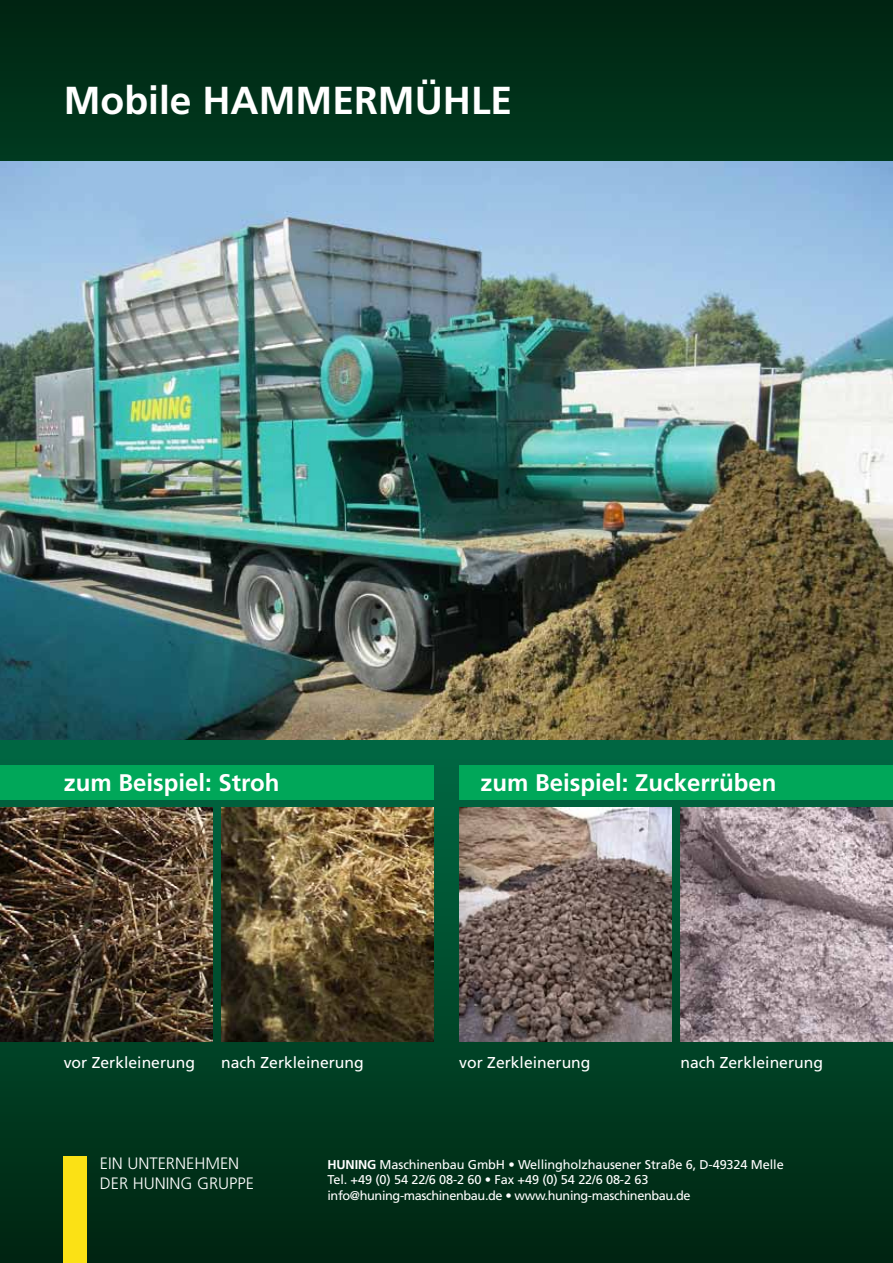
<style>
.page{position:relative;width:893px;height:1263px;background:#fff}
.page>*{position:absolute;margin:0;border:0;box-sizing:border-box;transform-origin:0 0}
.t1{font:700 39px "Frutiger";color:#fff}
.t2{font:700 24px "Frutiger";color:#fff}
.t3{font:300 16.5px/19.8px "Frutiger";color:#fff}
.t4{font:15.75px "Frutiger";color:#fff}
.t5{font:12.75px/15.3px "Frutiger";letter-spacing:-.01em;color:#fff}
.s1{font-weight:700}
</style>
<div class="page">
<div style="left:0;top:497px;width:893px;height:268px;background:#006642"></div>
<div style="left:0;top:0;width:893px;height:506px;background:#002f18"></div>
<div style="left:0;top:757px;width:893px;height:506px;background:linear-gradient(to bottom,#026a44,#002410)"></div>
<div style="left:64px;top:1157px;width:23px;height:106px;background:#fbe115"></div>
<img style="left:0;top:162px;width:893px;height:578px">
<div style="left:0;top:765px;width:434px;height:34px;background:#00a759"></div>
<div style="left:459px;top:765px;width:434px;height:34px;background:#00a759"></div>
<img style="left:0;top:808px;width:213px;height:234px">
<img style="left:459px;top:808px;width:213px;height:234px">
<img style="left:221px;top:808px;width:213px;height:234px">
<img style="left:680px;top:808px;width:213px;height:234px">
<h1 class="t1" style="left:64px;top:78px;width:450px">Mobile HAMMERMÜHLE</h1>
<h2 class="t2" style="left:64px;top:769px;width:217px">zum Beispiel: Stroh</h2>
<h2 class="t2" style="left:480px;top:769px;width:298px">zum Beispiel: Zuckerrüben</h2>
<p class="t4" style="left:64px;top:1053px;width:133px">vor Zerkleinerung</p>
<p class="t4" style="left:221px;top:1053px;width:144px">nach Zerkleinerung</p>
<p class="t4" style="left:459px;top:1053px;width:133px">vor Zerkleinerung</p>
<p class="t4" style="left:680px;top:1053px;width:144px">nach Zerkleinerung</p>
<p class="t3" style="left:100px;top:1154px;width:153px">EIN UNTERNEHMEN<br>DER HUNING GRUPPE</p>
<p class="t5" style="left:327px;top:1157px;width:458px"><span class="s1">HUNING</span> Maschinenbau GmbH • Wellingholzhausener Straße 6, D-49324 Melle<br>Tel. +49 (0) 54 22/6 08-2 60 • Fax +49 (0) 54 22/6 08-2 63 info@huning-maschinenbau.de • www.huning-maschinenbau.de</p>
</div>
